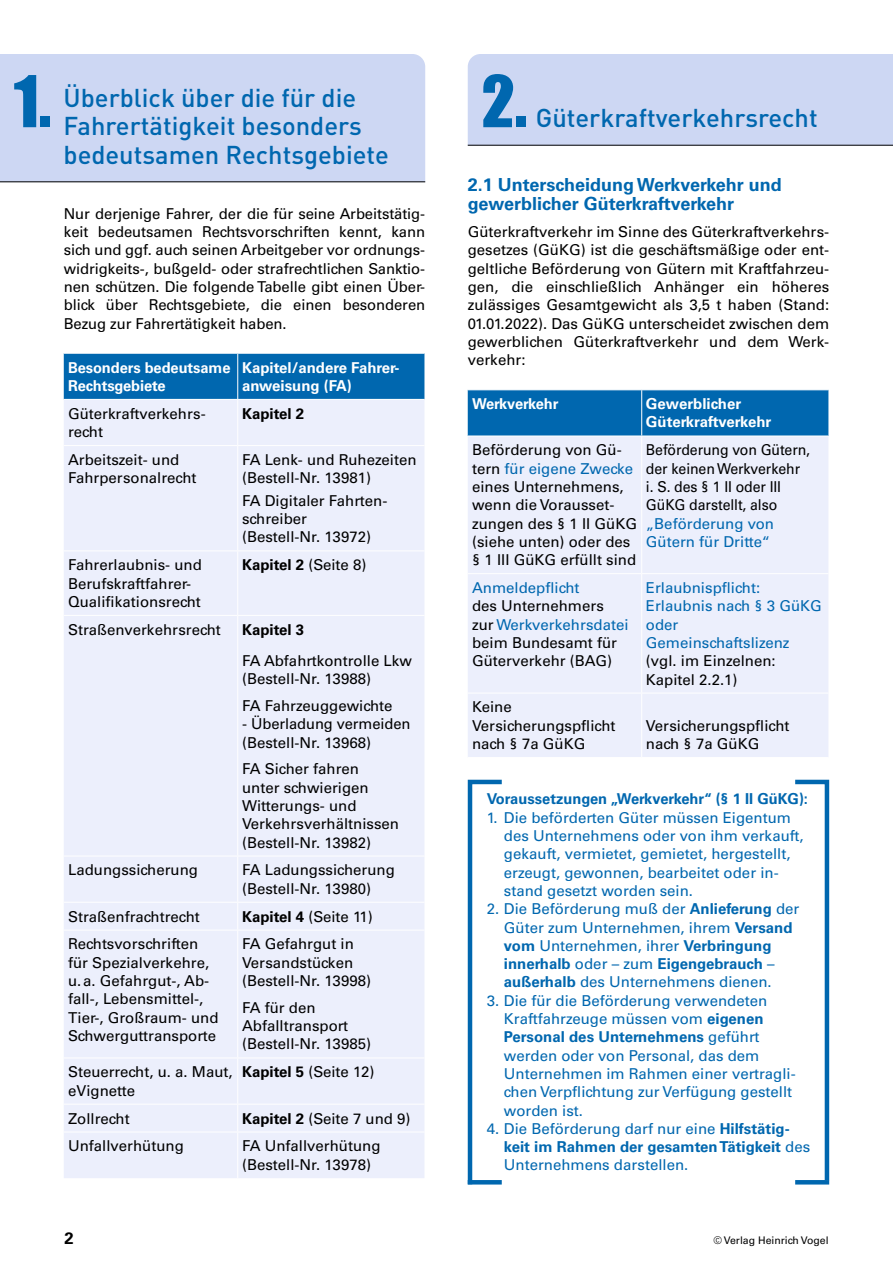
<style>
.page{position:relative;width:893px;height:1263px;background:#fff}
.page>*{position:absolute;margin:0;border:0;box-sizing:border-box;transform-origin:0 0}
.t1{font:66px "Impact";color:#0067af}
.t2{font:500 25.5px/28.5px "DIN";color:#0067af}
.t3{font:700 18px/18.3px "Univers LT Std";color:#0067af}
.t4{font:700 16.5px "Univers LT Std";color:#000}
.t5{font:15px/18.3px "Univers LT Std";color:#000}
.t6{font:15px/18.3px "Univers LT Std";color:#0067af}
.t7{font:700 15px/18.3px "Univers LT Std";letter-spacing:-.005em;color:#fff}
.t8{font:15px/18.3px "Univers LT Std";color:#000;scale:.94 1}
.t9{font:700 15px "Univers LT Std";color:#0067af}
.t10{font:700 15px "Univers LT Std";color:#000}
.t11{font:10.5px "Univers LT Std";color:#000}
.s1{font-weight:400}
.s2{font-weight:700}
.s3{color:#0067af}
</style>
<div class="page">
<div style="left:64px;top:354px;width:360px;height:45px;background:#0067af"></div>
<div style="left:64px;top:400px;width:360px;height:778px;background:#eceffc"></div>
<hr style="left:237px;top:354px;width:1px;height:45px;background:#fff">
<hr style="left:237px;top:400px;width:1px;height:45px;background:#fff">
<hr style="left:64px;top:445px;width:174px;height:1px;background:#fff">
<hr style="left:238px;top:445px;width:186px;height:1px;background:#fff">
<hr style="left:237px;top:446px;width:1px;height:104px;background:#fff">
<hr style="left:64px;top:550px;width:174px;height:1px;background:#fff">
<hr style="left:238px;top:550px;width:186px;height:1px;background:#fff">
<hr style="left:237px;top:551px;width:1px;height:64px;background:#fff">
<hr style="left:64px;top:615px;width:174px;height:1px;background:#fff">
<hr style="left:238px;top:615px;width:186px;height:1px;background:#fff">
<hr style="left:237px;top:616px;width:1px;height:240px;background:#fff">
<hr style="left:64px;top:856px;width:174px;height:1px;background:#fff">
<hr style="left:238px;top:856px;width:186px;height:1px;background:#fff">
<hr style="left:237px;top:856px;width:1px;height:46px;background:#fff">
<hr style="left:64px;top:902px;width:174px;height:1px;background:#fff">
<hr style="left:238px;top:902px;width:186px;height:1px;background:#fff">
<svg style="left:237px;top:903px;width:1px;height:27px"></svg>
<hr style="left:64px;top:930px;width:174px;height:1px;background:#fff">
<hr style="left:238px;top:930px;width:186px;height:1px;background:#fff">
<hr style="left:237px;top:930px;width:1px;height:127px;background:#fff">
<hr style="left:64px;top:1057px;width:174px;height:1px;background:#fff">
<hr style="left:238px;top:1057px;width:186px;height:1px;background:#fff">
<hr style="left:237px;top:1058px;width:1px;height:46px;background:#fff">
<hr style="left:64px;top:1104px;width:174px;height:1px;background:#fff">
<hr style="left:238px;top:1104px;width:186px;height:1px;background:#fff">
<svg style="left:237px;top:1105px;width:1px;height:26px"></svg>
<hr style="left:237px;top:1132px;width:1px;height:46px;background:#fff">
<hr style="left:64px;top:1131px;width:174px;height:1px;background:#fff">
<hr style="left:238px;top:1131px;width:186px;height:1px;background:#fff">
<div style="left:0;top:54px;width:425px;height:128px;background:#cdd7f3"></div>
<hr style="left:0;top:182px;width:425px;height:1px;background:#000">
<div style="left:468px;top:390px;width:360px;height:46px;background:#0067af"></div>
<div style="left:468px;top:437px;width:360px;height:320px;background:#eceffc"></div>
<hr style="left:641px;top:390px;width:1px;height:46px;background:#fff">
<hr style="left:641px;top:436px;width:1px;height:137px;background:#fff">
<hr style="left:468px;top:573px;width:174px;height:1px;background:#fff">
<hr style="left:642px;top:573px;width:186px;height:1px;background:#fff">
<hr style="left:641px;top:574px;width:1px;height:119px;background:#fff">
<hr style="left:468px;top:693px;width:174px;height:1px;background:#fff">
<hr style="left:642px;top:693px;width:186px;height:1px;background:#fff">
<hr style="left:641px;top:693px;width:1px;height:64px;background:#fff">
<div style="left:468px;top:54px;width:425px;height:91px;background:#cdd7f3"></div>
<hr style="left:468px;top:145px;width:425px;height:1px;background:#000">
<svg style="left:795px;top:779px;width:35px;height:406px"></svg>
<svg style="left:467px;top:779px;width:35px;height:406px"></svg>
<hr style="left:468px;top:1180px;width:34px;height:4px;background:#0067af">
<hr style="left:795px;top:1180px;width:34px;height:4px;background:#0067af">
<h1 class="t1" style="left:14px;top:50px;width:39px">1.</h1>
<h2 class="t2" style="left:64px;top:82px;width:327px">Überblick über die für die<br>Fahrertätigkeit besonders bedeutsamen Rechtsgebiete</h2>
<p class="t5" style="left:64px;top:204px;width:363px;text-align:justify">Nur derjenige Fahrer, der die für seine Arbeitstätig&shy;keit bedeutsamen Rechtsvorschriften kennt, kann sich und ggf. auch seinen Arbeitgeber vor ordnungs&shy;widrigkeits-, bußgeld- oder strafrechtlichen Sanktio&shy;nen schützen. Die folgende Tabelle gibt einen Über&shy;blick über Rechtsgebiete, die einen besonderen Bezug zur Fahrertätigkeit haben.</p>
<p class="t7" style="left:68px;top:358px;width:164px">Besonders bedeutsame<br>Rechtsgebiete</p>
<p class="t7" style="left:242px;top:358px;width:159px">Kapitel/andere Fahrer&shy;anweisung (FA)</p>
<p class="t5" style="left:68px;top:404px;width:139px">Güterkraftverkehrs&shy;recht</p>
<p class="t10" style="left:242px;top:405px;width:64px">Kapitel 2</p>
<p class="t5" style="left:68px;top:450px;width:130px">Arbeitszeit- und<br>Fahrpersonalrecht</p>
<p class="t5" style="left:242px;top:450px;width:176px">FA Lenk- und Ruhezeiten (Bestell-Nr. 13981)</p>
<p class="t5" style="left:242px;top:491px;width:147px">FA Digitaler Fahrten&shy;schreiber (Bestell-Nr. 13972)</p>
<p class="t5" style="left:68px;top:556px;width:135px">Fahrerlaubnis- und<br>Berufskraftfahrer-<br>Qualifikationsrecht</p>
<p class="t10" style="left:242px;top:556px;width:126px">Kapitel 2 <span class="s1">(Seite 8)</span></p>
<p class="t5" style="left:68px;top:620px;width:154px">Straßenverkehrsrecht</p>
<p class="t10" style="left:242px;top:621px;width:64px">Kapitel 3</p>
<p class="t5" style="left:242px;top:651px;width:171px">FA Abfahrtkontrolle Lkw (Bestell-Nr. 13988)</p>
<p class="t5" style="left:242px;top:696px;width:152px">FA Fahrzeuggewichte</p>
<p class="t5" style="left:242px;top:715px;width:170px">- Überladung vermeiden (Bestell-Nr. 13968)</p>
<p class="t5" style="left:242px;top:760px;width:159px">FA Sicher fahren unter schwierigen<br>Witterungs- und<br>Verkehrsverhältnissen (Bestell-Nr. 13982)</p>
<p class="t5" style="left:68px;top:861px;width:132px">Ladungssicherung</p>
<p class="t5" style="left:242px;top:861px;width:154px">FA Ladungssicherung (Bestell-Nr. 13980)</p>
<p class="t5" style="left:68px;top:907px;width:133px">Straßenfrachtrecht</p>
<p class="t5" style="left:242px;top:907px;width:132px"><span class="s2">Kapitel 4</span> (Seite 11)</p>
<p class="t5" style="left:68px;top:935px;width:152px">Rechtsvorschriften für Spezialverkehre, u.a. Gefahrgut-, Ab&shy;fall-, Lebensmittel-,<br>Tier-, Großraum- und<br>Schwerguttransporte</p>
<p class="t5" style="left:242px;top:935px;width:130px">FA Gefahrgut in<br>Versandstücken (Bestell-Nr. 13998)</p>
<p class="t5" style="left:242px;top:998px;width:130px">FA für den<br>Abfalltransport (Bestell-Nr. 13985)</p>
<p class="t5" style="left:68px;top:1063px;width:166px">Steuerrecht, u. a. Maut, eVignette</p>
<p class="t5" style="left:242px;top:1063px;width:134px"><span class="s2">Kapitel 5</span> (Seite 12)</p>
<p class="t5" style="left:68px;top:1109px;width:63px">Zollrecht</p>
<p class="t5" style="left:242px;top:1109px;width:170px"><span class="s2">Kapitel 2</span> (Seite 7 und 9)</p>
<p class="t5" style="left:68px;top:1137px;width:117px">Unfallverhütung</p>
<p class="t5" style="left:242px;top:1137px;width:140px">FA Unfallverhütung (Bestell-Nr. 13978)</p>
<h1 class="t1" style="left:482px;top:50px;width:47px">2.</h1>
<h2 class="t2" style="left:536px;top:103px;width:283px">Güterkraftverkehrsrecht</h2>
<p class="t3" style="left:468px;top:176px;width:315px">2.1 Unterscheidung Werkverkehr und gewerblicher Güterkraftverkehr</p>
<p class="t5" style="left:468px;top:223px;width:363px;text-align:justify">Güterkraftverkehr im Sinne des Güterkraftverkehrs&shy;gesetzes (GüKG) ist die geschäftsmäßige oder ent&shy;geltliche Beförderung von Gütern mit Kraftfahrzeu&shy;gen, die einschließlich Anhänger ein höheres zulässiges Gesamtgewicht als 3,5 t haben (Stand:<br>01.01.2022). Das GüKG unterscheidet zwischen dem gewerblichen Güterkraftverkehr und dem Werk&shy;verkehr:</p>
<p class="t7" style="left:472px;top:395px;width:88px">Werkverkehr</p>
<p class="t7" style="left:646px;top:395px;width:127px">Gewerblicher<br>Güterkraftverkehr</p>
<p class="t5" style="left:472px;top:441px;width:167px">Beförderung von Gü&shy;tern <span class="s3">für eigene Zwecke </span>eines Unternehmens, wenn die Vorausset&shy;zungen des § 1 II GüKG (siehe unten) oder des § 1 III GüKG erfüllt sind</p>
<p class="t8" style="left:646px;top:441px;width:176px">Beförderung von Gütern, der keinen Werkverkehr i. S. des § 1 II oder III<br>GüKG darstellt, also</p>
<p class="t6" style="left:646px;top:514px;width:130px">„Beförderung von<br>Gütern für Dritte“</p>
<p class="t6" style="left:472px;top:579px;width:109px">Anmeldepflicht</p>
<p class="t5" style="left:472px;top:597px;width:158px">des Unternehmers zur <span class="s3">Werkverkehrsdatei </span>beim Bundesamt für<br>Güterverkehr (BAG)</p>
<p class="t5" style="left:472px;top:698px;width:145px">Keine<br>Versicherungspflicht nach § 7a GüKG</p>
<p class="t6" style="left:646px;top:579px;width:177px">Erlaubnispflicht:<br>Erlaubnis nach § 3 GüKG oder<br>Gemeinschaftslizenz</p>
<p class="t5" style="left:646px;top:652px;width:131px">(vgl. im Einzelnen:<br>Kapitel 2.2.1)</p>
<p class="t5" style="left:646px;top:716px;width:145px">Versicherungspflicht nach § 7a GüKG</p>
<p class="t9" style="left:487px;top:790px;width:323px">Voraussetzungen „Werkverkehr“ (§ 1 II GüKG):</p>
<p class="t6" style="left:504px;top:808px;width:301px;text-indent:-17px">1. Die beförderten Güter müssen Eigentum des Unternehmens oder von ihm verkauft, gekauft, vermietet, gemietet, hergestellt, erzeugt, gewonnen, bearbeitet oder in&shy;stand gesetzt worden sein.</p>
<p class="t6" style="left:504px;top:900px;width:297px;text-indent:-17px">2. Die Beförderung muß der <span class="s2">Anlieferung</span> der Güter zum Unternehmen, ihrem <span class="s2">Versand vom</span> Unternehmen, ihrer <span class="s2">Verbringung innerhalb</span> oder – zum <span class="s2">Eigengebrauch</span> – <span class="s2">außerhalb</span> des Unternehmens dienen.</p>
<p class="t6" style="left:504px;top:991px;width:293px;text-indent:-17px">3. Die für die Beförderung verwendeten Kraftfahrzeuge müssen vom <span class="s2">eigenen Personal des Unternehmens</span> geführt werden oder von Personal, das dem Unternehmen im Rahmen einer vertragli&shy;chen Verpflichtung zur Verfügung gestellt worden ist.</p>
<p class="t6" style="left:504px;top:1119px;width:308px;text-indent:-17px">4. Die Beförderung darf nur eine <span class="s2">Hilfstätig&shy;keit im Rahmen der gesamten Tätigkeit</span> des<br>Unternehmens darstellen.</p>
<p class="t4" style="left:64px;top:1228px;width:11px">2</p>
<p class="t11" style="left:714px;top:1234px;width:117px">© Verlag Heinrich Vogel</p>
</div>
